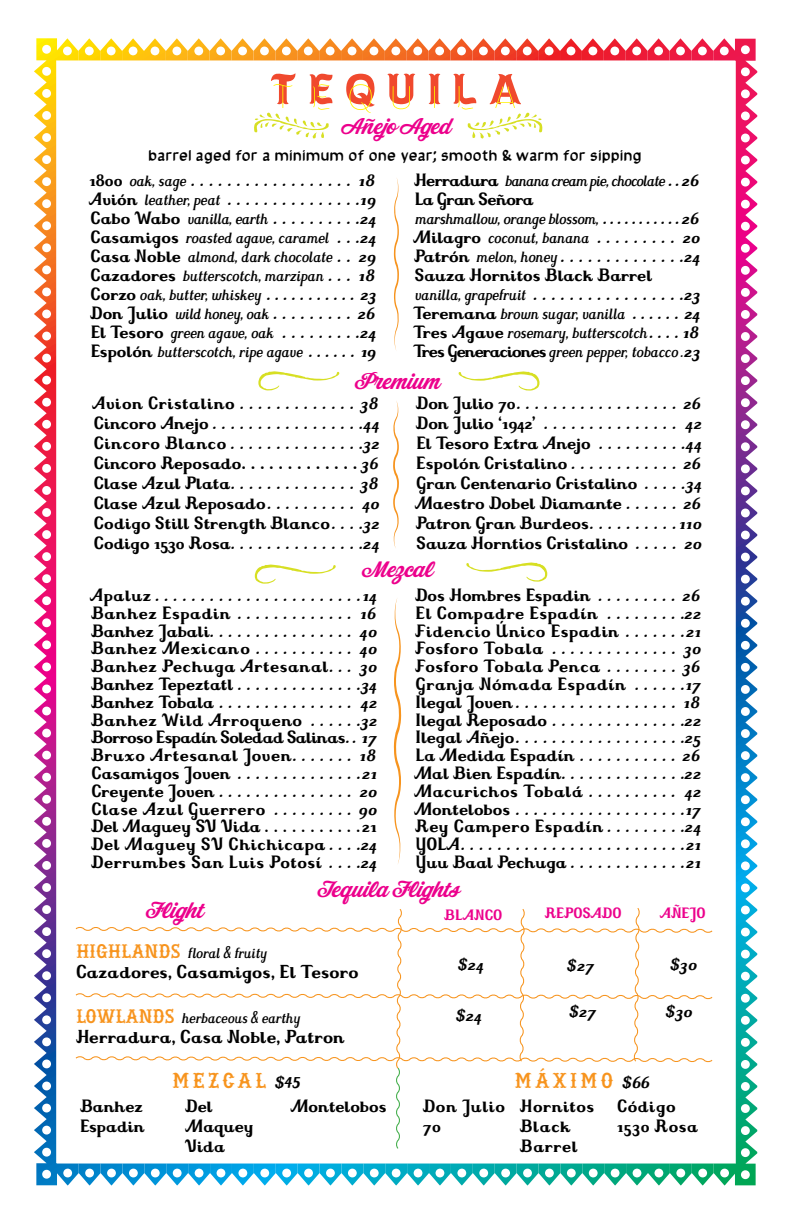
<style>
.page{position:relative;width:792px;height:1224px;background:#fff}
.page>*{position:absolute;margin:0;border:0;box-sizing:border-box;transform-origin:0 0}
.t1{font:26px "Delicious Pro";letter-spacing:-.01em;color:#ec008c}
.t2{font:22px "Hessian";letter-spacing:.13em;color:#f7941e}
.t3{font:700 20px "Mrs Green";letter-spacing:.01em;color:#000}
.t4{font:700 19px/17.8px "Mrs Green";letter-spacing:.005em;color:#000;text-align:justify}
.t5{font:italic condensed 19px/19px "Mrs Green";color:#000;text-align:justify}
.t6{font:700 19px/20px "Mrs Green";letter-spacing:.03em;color:#000}
.t7{font:italic 700 19px "Mrs Green";letter-spacing:.015em;color:#000}
.t8{font:italic condensed 18px "Mrs Green";color:#000}
.t9{font:700 16px "Mrs Green";color:#ec008c}
.t10{font:14px "Poster Hand";letter-spacing:.025em;color:#000}
.s1{font-weight:700;font-style:normal;font-stretch:normal}
.s2{font-weight:700;font-stretch:normal}
.s3{font-style:italic}
.s4{font-size:21px}
.s5{font-family:"Hessian";font-style:normal;font-stretch:normal;font-size:20px;color:#f7941e}
.s6{font-family:"Mrs Green";font-weight:700;font-style:italic;font-size:19px;color:#000}
</style>
<div class="page">
<svg style="left:713px;top:38px;width:44px;height:1147px"></svg>
<svg style="left:79px;top:1164px;width:635px;height:21px"></svg>
<svg style="left:34px;top:38px;width:45px;height:1147px"></svg>
<svg style="left:78px;top:38px;width:635px;height:22px"></svg>
<svg style="left:346px;top:74px;width:29px;height:39px"></svg>
<svg style="left:387px;top:73px;width:28px;height:37px"></svg>
<svg style="left:429px;top:73px;width:11px;height:35px"></svg>
<svg style="left:393px;top:401px;width:6px;height:147px"></svg>
<svg style="left:75px;top:907px;width:639px;height:243px"></svg>
<svg style="left:394px;top:598px;width:7px;height:266px"></svg>
<svg style="left:394px;top:178px;width:5px;height:172px"></svg>
<svg style="left:453px;top:73px;width:68px;height:37px"></svg>
<svg style="left:271px;top:73px;width:62px;height:37px"></svg>
<h1 class="t1" style="left:341px;top:113px;width:111px">Añejo Aged</h1>
<p class="t10" style="left:149px;top:146px;width:494px">barrel aged for a minimum of one year; smooth &amp; warm for sipping</p>
<p class="t5" style="left:89px;top:171px;width:288px"><span class="s1">1800</span> oak, sage <span class="s2">. . . . . . . . . . . . . . . . . . 18<br></span><span class="s1">Avión</span> leather, peat <span class="s2">. . . . . . . . . . . . . . 19<br></span><span class="s1">Cabo Wabo</span> vanilla, earth <span class="s2">. . . . . . . . . 24<br></span><span class="s1">Casamigos</span> roasted agave, caramel <span class="s2">. . 24<br></span><span class="s1">Casa Noble</span> almond, dark chocolate <span class="s2">. . 29<br></span><span class="s1">Cazadores</span> butterscotch, marzipan <span class="s2">. . . 18<br></span><span class="s1">Corzo</span> oak, butter, whiskey <span class="s2">. . . . . . . . . . . 23<br></span><span class="s1">Don Julio</span> wild honey, oak <span class="s2">. . . . . . . . . 26<br></span><span class="s1">El Tesoro</span> green agave, oak <span class="s2">. . . . . . . . 24<br></span><span class="s1">Espolón</span> butterscotch, ripe agave <span class="s2">. . . . . . 19</span></p>
<p class="t5" style="left:413px;top:171px;width:288px;text-align:left"><span class="s1">Herradura</span> banana cream pie, chocolate <span class="s2">. 26<br></span><span class="s1">La Gran Señora<br></span>marshmallow, orange blossom, <span class="s2">. . . . . . . . . . 26<br></span><span class="s1">Milagro</span> coconut, banana <span class="s2">. . . . . . . . . 20<br></span><span class="s1">Patrón</span> melon, honey <span class="s2">. . . . . . . . . . . . . 24<br></span><span class="s1">Sauza Hornitos Black Barrel </span>vanilla, grapefruit <span class="s2">. . . . . . . . . . . . . . . . 23<br></span><span class="s1">Teremana</span> brown sugar, vanilla <span class="s2">. . . . . . 24<br></span><span class="s1">Tres Agave</span> rosemary, butterscotch <span class="s2">. . . . 18<br></span><span class="s1">Tres Generaciones</span> green pepper, tobacco. <span class="s2">23</span></p>
<h1 class="t1" style="left:354px;top:367px;width:87px">Premium</h1>
<p class="t4" style="left:92px;top:393px;width:288px;line-height:20px">Avion Cristalino <span class="s3">. . . . . . . . . . . . . 38<br></span>Cincoro Anejo <span class="s3">. . . . . . . . . . . . . . . . 44<br></span>Cincoro Blanco <span class="s3">. . . . . . . . . . . . . . 32<br></span>Cincoro Reposado <span class="s4">. . . . . . . . . . . .</span> <span class="s3">36<br></span>Clase Azul Plata <span class="s3">. . . . . . . . . . . . . . 38<br></span>Clase Azul Reposado <span class="s3">. . . . . . . . . . 40<br></span>Codigo Still Strength Blanco <span class="s3">. . . 32<br></span>Codigo 1530 Rosa<span class="s3">...............24</span></p>
<p class="t4" style="left:415px;top:393px;width:288px;line-height:20px">Don Julio 70 <span class="s3">. . . . . . . . . . . . . . . . . . 26<br></span>Don Julio ‘1942’ <span class="s3">. . . . . . . . . . . . . . . 42<br></span>El Tesoro Extra Anejo <span class="s3">. . . . . . . . . 44<br></span>Espolón Cristalino <span class="s3">. . . . . . . . . . . . 26<br></span>Gran Centenario Cristalino <span class="s3">. . . . 34<br></span>Maestro Dobel Diamante <span class="s3">. . . . . . 26<br></span>Patron Gran Burdeos <span class="s3">. . . . . . . . . 110<br></span>Sauza Horntios Cristalino <span class="s3">. . . . . 20</span></p>
<p class="t4" style="left:90px;top:586px;width:289px">Apaluz <span class="s3">. . . . . . . . . . . . . . . . . . . . . . 14<br></span>Banhez Espadin <span class="s3">. . . . . . . . . . . . . 16<br></span>Banhez Jabali <span class="s3">. . . . . . . . . . . . . . . . 40<br></span>Banhez Mexican o <span class="s3">. . . . . . . . . . . 40<br></span>Banhez Pechuga Artesanal <span class="s3">. . . 30<br></span>Banhez Tepeztatl <span class="s3">. . . . . . . . . . . . . 34<br></span>Banhez Tobala <span class="s3">. . . . . . . . . . . . . . . 42<br></span>Banhez Wild Arroquen o <span class="s3">. . . . . 32<br></span>Borroso Espadín Soledad Salinas <span class="s3">. . 17<br></span>Bruxo Artesanal Joven <span class="s3">. . . . . . . 18<br></span>Casamigos Joven <span class="s3">. . . . . . . . . . . . . 21<br></span>Creyente Joven <span class="s3">. . . . . . . . . . . . . . . 20<br></span>Clase Azul Guerrero <span class="s3">. . . . . . . . . 90<br></span>Del Maguey SV Vida . . . . . . . . . . 21<br>Del Maguey SV Chichicapa <span class="s3">. . . 24<br></span>Derrumbes San Luis Potosí <span class="s3">. . . 24</span></p>
<p class="t4" style="left:414px;top:586px;width:288px">Dos Hombres Espadin <span class="s3">. . . . . . . . . 26<br></span>El Compadre Espadín <span class="s3">. . . . . . . . 22<br></span>Fidencio Único Espadin <span class="s3">. . . . . . 21<br></span>Fosforo Tobala <span class="s3">. . . . . . . . . . . . . . 30<br></span>Fosforo Tobala Penca <span class="s3">. . . . . . . . 36<br></span>Granja Nómada Espadín <span class="s3">. . . . . 17<br></span>Ilegal Joven <span class="s3">. . . . . . . . . . . . . . . . . . 18<br></span>Ilegal Reposado <span class="s3">. . . . . . . . . . . . . . 22<br></span>Ilegal Añejo <span class="s3">. . . . . . . . . . . . . . . . . . 25<br></span>La Medida Espadín <span class="s3">. . . . . . . . . . . 26<br></span>Mal Bien Espadín <span class="s3">. . . . . . . . . . . . . 22<br></span>Macurichos Tobalá <span class="s3">. . . . . . . . . . 42<br></span>Montelobos <span class="s3">. . . . . . . . . . . . . . . . . . 17<br></span>Rey Campero Espadín <span class="s3">. . . . . . . . 24<br></span>YOLA <span class="s3">. . . . . . . . . . . . . . . . . . . . . . . . 21<br></span>Yuu Baal Pechuga <span class="s3">. . . . . . . . . . . . 21</span></p>
<h1 class="t1" style="left:361px;top:555px;width:73px">Mezcal</h1>
<h1 class="t1" style="left:317px;top:876px;width:144px">Tequila Flights</h1>
<h1 class="t1" style="left:145px;top:896px;width:60px">Flight</h1>
<p class="t9" style="left:444px;top:905px;width:60px">BLANCO</p>
<p class="t9" style="left:545px;top:904px;width:78px">REPOSADO</p>
<p class="t9" style="left:660px;top:904px;width:48px">AÑEJO</p>
<p class="t7" style="left:457px;top:953px;width:28px">$24</p>
<p class="t7" style="left:566px;top:954px;width:29px">$27</p>
<p class="t7" style="left:669px;top:953px;width:29px">$30</p>
<p class="t7" style="left:455px;top:1004px;width:28px">$24</p>
<p class="t7" style="left:568px;top:1000px;width:29px">$27</p>
<p class="t7" style="left:665px;top:1000px;width:29px">$30</p>
<p class="t8" style="left:76px;top:942px;width:192px"><span class="s5">HIGHLANDS</span> floral &amp; fruity</p>
<p class="t3" style="left:76px;top:960px;width:284px">Cazadores, Casamigos, El Tesoro</p>
<p class="t8" style="left:76px;top:1007px;width:225px"><span class="s5">LOWLANDS</span> herbaceous &amp; earthy</p>
<p class="t3" style="left:76px;top:1025px;width:270px">Herradura, Casa Noble, Patron</p>
<p class="t2" style="left:172px;top:1067px;width:130px">MEZCAL <span class="s6">$</span><sup>45</sup></p>
<p class="t4" style="left:80px;top:1096px;width:66px;line-height:20px">Banhez<br>Espadin</p>
<p class="t4" style="left:185px;top:1096px;width:70px;line-height:20px;text-align:left">Del<br>Maquey<br>Vida</p>
<p class="t4" style="left:290px;top:1097px;width:98px">Montelobos</p>
<p class="t2" style="left:515px;top:1067px;width:136px">MÁXIMO <span class="s6">$66</span></p>
<p class="t6" style="left:423px;top:1096px;width:84px">Don Julio<br>70</p>
<p class="t6" style="left:520px;top:1096px;width:76px">Hornitos<br>Black<br>Barrel</p>
<p class="t6" style="left:617px;top:1096px;width:82px">Código<br>1530 Rosa</p>
</div>
